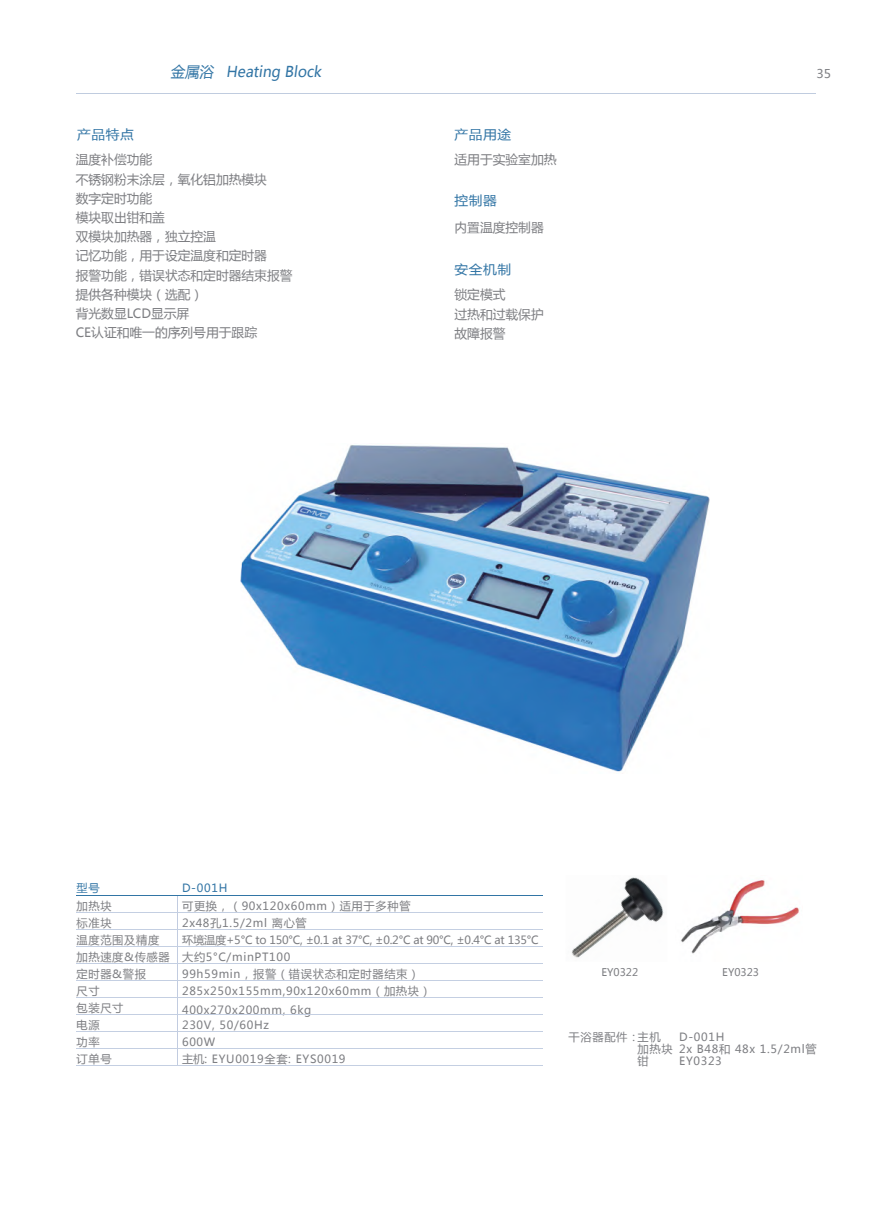
<style>
.page{position:relative;width:893px;height:1212px;background:#fff}
.page>*{position:absolute;margin:0;border:0;box-sizing:border-box;transform-origin:0 0}
.t1{font:14.85px "Microsoft Ya Hei";color:#3275a5;scale:.96 1}
.t2{font:12.75px/19.2px "Microsoft Ya Hei";color:#7d7e82}
.t3{font:12.75px "Microsoft Ya Hei";letter-spacing:.04em;color:#3275a5;scale:1.08 1}
.t4{font:12px "Microsoft Ya Hei";color:#7d7e82;scale:1.04 1}
.t5{font:11.25px/17.2px "Microsoft Ya Hei";letter-spacing:.06em;color:#7d7e82}
.t6{font:11.25px "Microsoft Ya Hei";letter-spacing:.06em;color:#3275a5}
.t7{font:10.5px "Microsoft Ya Hei";color:#7d7e82}
</style>
<div class="page">
<img style="left:240px;top:445px;width:470px;height:327px">
<hr style="left:178px;top:895px;width:1px;height:170px;background:#c2cce0">
<img style="left:572px;top:877px;width:92px;height:81px">
<img style="left:681px;top:880px;width:118px;height:74px">
<hr style="left:77px;top:895px;width:466px;height:1px;background:#3275a5">
<hr style="left:77px;top:912px;width:466px;height:1px;background:#c4cfe2">
<hr style="left:77px;top:929px;width:466px;height:1px;background:#c4cfe2">
<hr style="left:77px;top:946px;width:466px;height:1px;background:#c4cfe2">
<hr style="left:77px;top:963px;width:466px;height:1px;background:#c4cfe2">
<hr style="left:77px;top:980px;width:466px;height:1px;background:#c4cfe2">
<hr style="left:77px;top:997px;width:466px;height:1px;background:#c4cfe2">
<hr style="left:77px;top:1014px;width:466px;height:1px;background:#c4cfe2">
<hr style="left:77px;top:1031px;width:466px;height:1px;background:#c4cfe2">
<hr style="left:77px;top:1049px;width:466px;height:1px;background:#c4cfe2">
<hr style="left:77px;top:1066px;width:466px;height:1px;background:#c4cfe2">
<hr style="left:77px;top:93px;width:739px;height:1px;background:#c0ccdf">
<h1 class="t1" style="left:171px;top:61px;width:161px">金属浴 Heating Block</h1>
<p class="t4" style="left:816px;top:66px;width:16px">35</p>
<p class="t3" style="left:77px;top:125px;width:54px">产品特点</p>
<p class="t3" style="left:454px;top:125px;width:54px">产品用途</p>
<p class="t2" style="left:76px;top:150px;width:218px">温度补偿功能<br>不锈钢粉末涂层，氧化铝加热模块<br>数字定时功能<br>模块取出钳和盖<br>双模块加热器，独立控温<br>记忆功能，用于设定温度和定时器<br>报警功能，错误状态和定时器结束报警提供各种模块（选配）<br>背光数显LCD显示屏<br>CE认证和唯一的序列号用于跟踪</p>
<p class="t2" style="left:454px;top:150px;width:103px">适用于实验室加热</p>
<p class="t3" style="left:454px;top:192px;width:41px">控制器</p>
<p class="t2" style="left:454px;top:217px;width:91px">内置温度控制器</p>
<p class="t3" style="left:454px;top:260px;width:54px">安全机制</p>
<p class="t2" style="left:454px;top:285px;width:91px">锁定模式<br>过热和过载保护故障报警</p>
<p class="t6" style="left:77px;top:880px;width:25px">型号</p>
<p class="t6" style="left:182px;top:880px;width:47px">D-001H</p>
<p class="t5" style="left:182px;top:897px;width:358px">可更换，（90x120x60mm）适用于多种管<br>2x48孔1.5/2ml 离心管<br>环境温度+5°C to 150°C, ±0.1 at 37°C, ±0.2°C at 90°C, ±0.4°C at 135°C大约5°C/minPT100<br>99h59min，报警（错误状态和定时器结束）<br>285x250x155mm,90x120x60mm（加热块）<br>400x270x200mm, 6kg</p>
<p class="t5" style="left:182px;top:1033px;width:35px">600W</p>
<p class="t5" style="left:679px;top:1030px;width:139px;line-height:12px">D-001H<br>2x B48和 48x 1.5/2ml管<br>EY0323</p>
<p class="t5" style="left:77px;top:897px;width:37px">加热块</p>
<p class="t5" style="left:77px;top:914px;width:37px">标准块</p>
<p class="t5" style="left:77px;top:931px;width:84px">温度范围及精度</p>
<p class="t5" style="left:77px;top:948px;width:95px">加热速度&amp;传感器定时器&amp;警报<br>尺寸<br>包装尺寸<br>电源<br>功率</p>
<p class="t7" style="left:601px;top:965px;width:38px">EY0322</p>
<p class="t7" style="left:722px;top:965px;width:38px">EY0323</p>
<p class="t5" style="left:182px;top:1016px;width:88px">230V, 50/60Hz</p>
<p class="t5" style="left:638px;top:1030px;width:37px;line-height:12px">主机加热块钳</p>
<p class="t5" style="left:569px;top:1028px;width:72px">干浴器配件：</p>
<p class="t5" style="left:77px;top:1050px;width:37px">订单号</p>
<p class="t5" style="left:182px;top:1050px;width:165px">主机: EYU0019全套: EYS0019</p>
</div>
